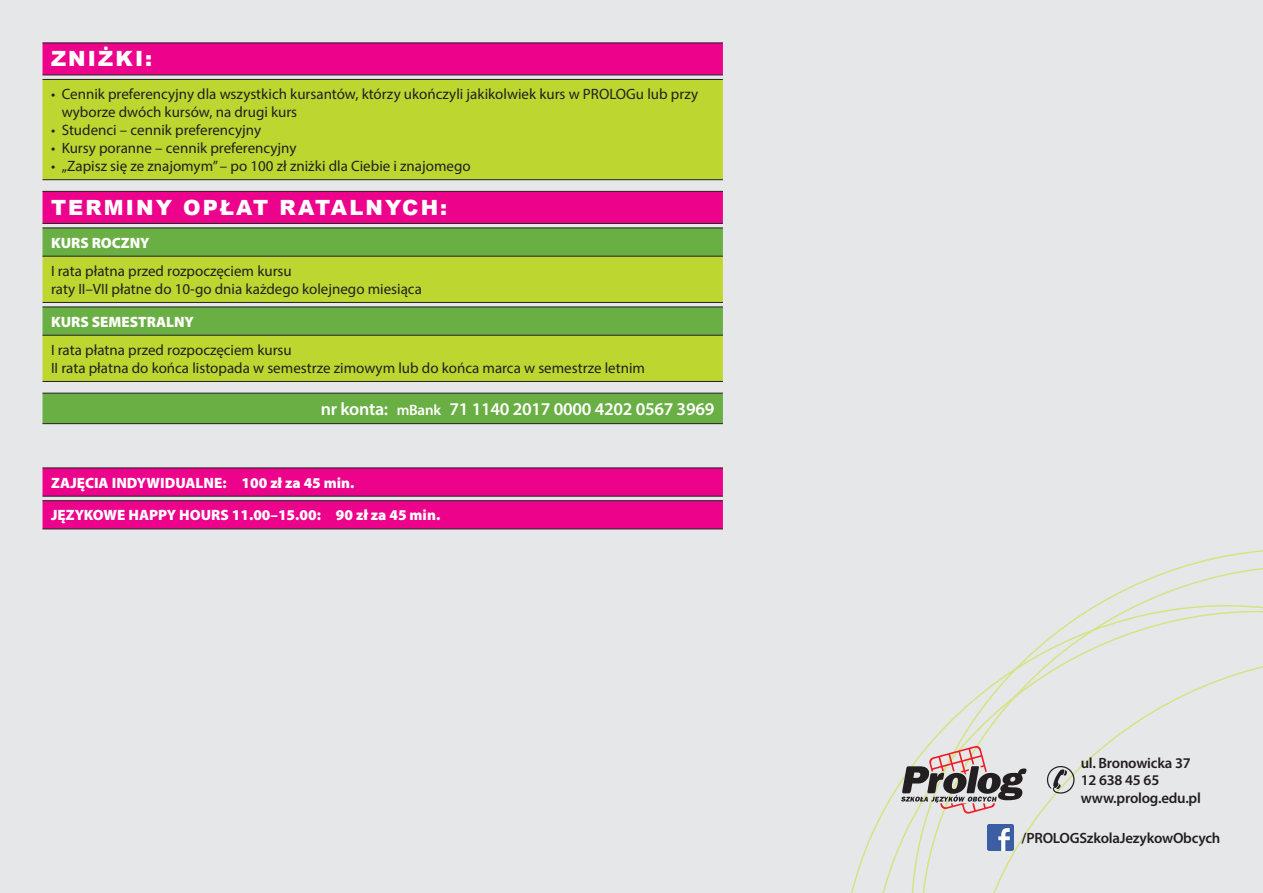
<style>
.page{position:relative;width:1263px;height:893px;background:#e6e7e9}
.page>*{position:absolute;margin:0;border:0;box-sizing:border-box;transform-origin:0 0}
.t1{font:900 21px "Arial";letter-spacing:.1em;color:#fff}
.t2{font:600 18px "Myriad Pro";letter-spacing:-.015em;color:#fff}
.t3{font:15px/18px "Myriad Pro";color:#231f20}
.t4{font:900 15px/32.7px "Myriad Pro";color:#fff}
.t5{font:600 14.85px/17.9px "Myriad Pro";letter-spacing:-.015em;color:#231f20}
.s1{font-size:15px}
</style>
<div class="page">
<svg style="left:851px;top:578px;width:412px;height:315px"></svg>
<svg style="left:901px;top:745px;width:125px;height:69px"></svg>
<svg style="left:1047px;top:766px;width:27px;height:28px"></svg>
<img style="left:988px;top:825px;width:25px;height:25px">
<svg style="left:43px;top:44px;width:680px;height:35px;background:#e81692"></svg>
<svg style="left:43px;top:80px;width:680px;height:148px;background:#caa955"></svg>
<svg style="left:43px;top:229px;width:680px;height:194px;background:#9ac446"></svg>
<hr style="left:43px;top:43px;width:680px;height:1px;background:#231f20">
<hr style="left:43px;top:75px;width:680px;height:1px;background:#231f20">
<hr style="left:43px;top:79px;width:680px;height:1px;background:#231f20">
<hr style="left:43px;top:179px;width:680px;height:1px;background:#231f20">
<hr style="left:43px;top:191px;width:680px;height:1px;background:#231f20">
<hr style="left:43px;top:223px;width:680px;height:1px;background:#231f20">
<hr style="left:43px;top:228px;width:680px;height:1px;background:#231f20">
<hr style="left:43px;top:256px;width:680px;height:1px;background:#231f20">
<hr style="left:43px;top:302px;width:680px;height:1px;background:#231f20">
<hr style="left:43px;top:307px;width:680px;height:1px;background:#231f20">
<hr style="left:43px;top:335px;width:680px;height:1px;background:#231f20">
<hr style="left:43px;top:381px;width:680px;height:1px;background:#231f20">
<hr style="left:43px;top:393px;width:680px;height:1px;background:#231f20">
<hr style="left:43px;top:423px;width:680px;height:1px;background:#231f20">
<svg style="left:43px;top:469px;width:680px;height:60px;background:#e80e8e"></svg>
<hr style="left:43px;top:468px;width:680px;height:1px;background:#231f20">
<hr style="left:43px;top:496px;width:680px;height:1px;background:#231f20">
<hr style="left:43px;top:500px;width:680px;height:1px;background:#231f20">
<hr style="left:43px;top:529px;width:680px;height:1px;background:#231f20">
<h1 class="t1" style="left:51px;top:44px;width:103px">ZNIŻKI:</h1>
<p class="t3" style="left:62px;top:85px;width:638px;text-indent:-11px">• Cennik preferencyjny dla wszystkich kursantów, którzy ukończyli jakikolwiek kurs w PROLOGu lub przy wyborze dwóch kursów, na drugi kurs</p>
<p class="t3" style="left:51px;top:121px;width:212px">• Studenci – cennik preferencyjny</p>
<p class="t3" style="left:51px;top:139px;width:247px">• Kursy poranne – cennik preferencyjny</p>
<p class="t3" style="left:51px;top:157px;width:421px">• „Zapisz się ze znajomym” – po 100 zł zniżki dla Ciebie i znajomego</p>
<h1 class="t1" style="left:51px;top:192px;width:398px">TERMINY OPŁAT RATALNYCH:</h1>
<p class="t4" style="left:51px;top:226px;width:100px">KURS ROCZNY</p>
<p class="t3" style="left:51px;top:262px;width:372px">I rata płatna przed rozpoczęciem kursu<br>raty II–VII płatne do 10-go dnia każdego kolejnego miesiąca</p>
<p class="t4" style="left:51px;top:305px;width:144px">KURS SEMESTRALNY</p>
<p class="t3" style="left:51px;top:341px;width:596px">I rata płatna przed rozpoczęciem kursu<br>II rata płatna do końca listopada w semestrze zimowym lub do końca marca w semestrze letnim</p>
<p class="t2" style="left:321px;top:398px;width:395px">nr konta: <span class="s1">mBank</span> 71 1140 2017 0000 4202 0567 3969</p>
<p class="t4" style="left:51px;top:466px;width:391px">ZAJĘCIA INDYWIDUALNE: 100 zł za 45 min.<br>JĘZYKOWE HAPPY HOURS 11.00–15.00: 90 zł za 45 min.</p>
<p class="t5" style="left:1081px;top:753px;width:122px">ul. Bronowicka 37<br>12 638 45 65 www.prolog.edu.pl</p>
<p class="t5" style="left:1021px;top:829px;width:200px">/PROLOGSzkolaJezykowObcych</p>
</div>
